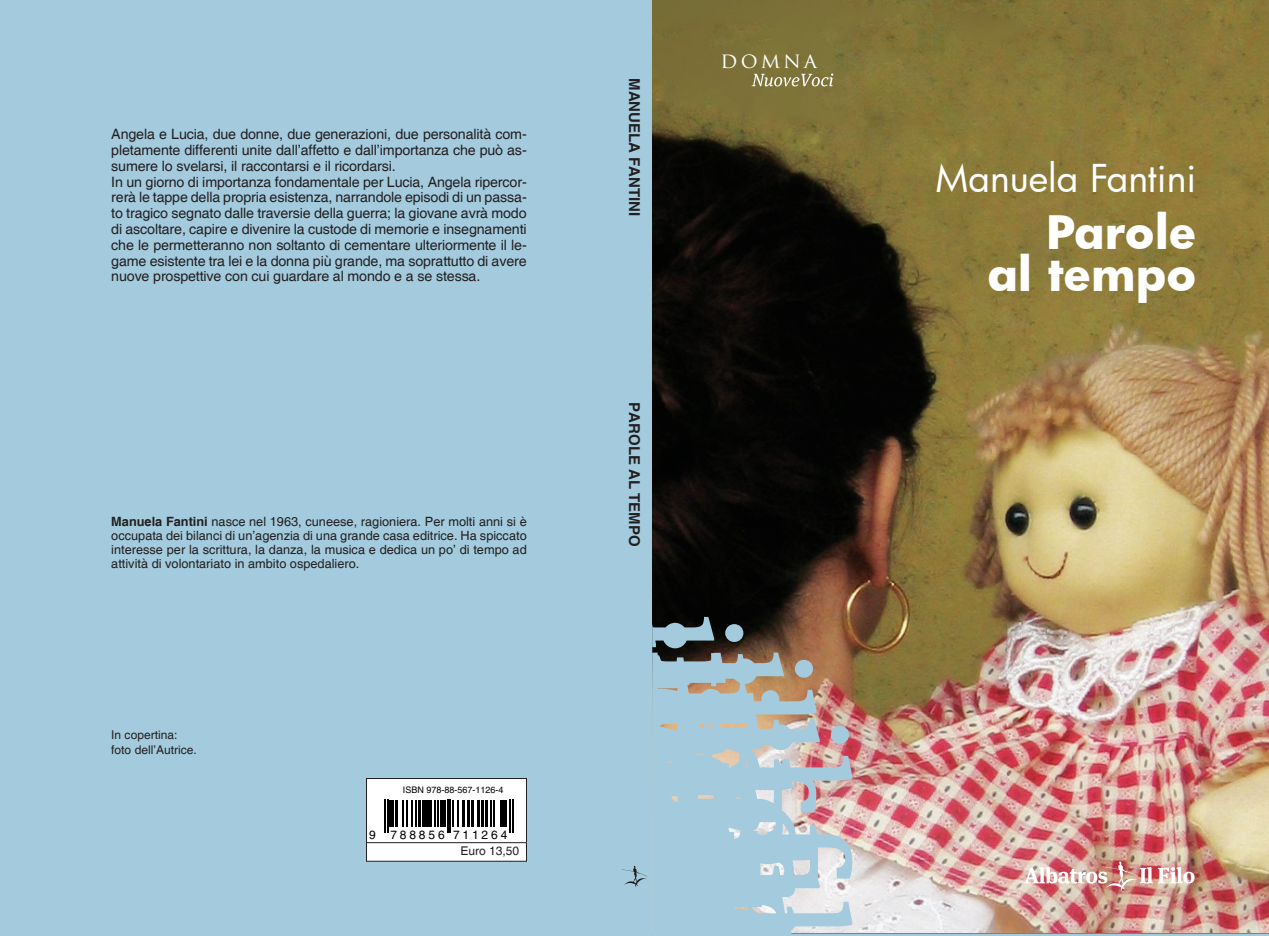
<style>
.page{position:relative;width:1269px;height:936px;background:#fff}
.page>*{position:absolute;margin:0;border:0;box-sizing:border-box;transform-origin:0 0}
.t1{font:700 45px "Futura";color:#fff}
.t2{font:37.5px "Futura";color:#fff}
.t3{font:21px "Trajan Pro";letter-spacing:.15em;color:#fff}
.t4{font:700 15px "Helvetica";color:#231f20}
.t5{font:14.25px/15.8px "Helvetica";letter-spacing:-.01em;color:#231f20;text-align:justify}
.t6{font:12.75px/14.2px "Helvetica";color:#231f20;text-align:justify}
.t7{font:12px "Helvetica";color:#231f20}
.t8{font:12px "Helvetica";letter-spacing:.24em;color:#000}
.t9{font:9px "Helvetica";color:#000}
.s1{font-weight:700}
</style>
<div class="page">
<div style="left:0;top:0;width:1268px;height:935px;background:#a3cbdd"></div>
<img style="left:652px;top:0;width:616px;height:932px">
<img style="left:1024px;top:861px;width:170px;height:31px">
<svg style="left:621px;top:866px;width:26px;height:21px"></svg>
<div style="left:366px;top:778px;width:160px;height:64px;background:#fff"></div>
<hr style="left:384px;top:799px;width:1px;height:34px;background:#000">
<hr style="left:387px;top:799px;width:1px;height:34px;background:#000">
<div style="left:389px;top:799px;width:5px;height:27px;background:#000"></div>
<hr style="left:395px;top:799px;width:3px;height:27px;background:#000">
<svg style="left:402px;top:800px;width:5px;height:26px"></svg>
<hr style="left:411px;top:799px;width:2px;height:27px;background:#000">
<hr style="left:415px;top:799px;width:2px;height:27px;background:#000">
<hr style="left:418px;top:799px;width:3px;height:27px;background:#000">
<hr style="left:422px;top:799px;width:4px;height:27px;background:#000">
<hr style="left:428px;top:799px;width:4px;height:27px;background:#000">
<hr style="left:434px;top:799px;width:2px;height:27px;background:#000">
<svg style="left:437px;top:800px;width:1px;height:26px"></svg>
<div style="left:440px;top:799px;width:5px;height:27px;background:#000"></div>
<hr style="left:447px;top:799px;width:1px;height:34px;background:#000">
<hr style="left:449px;top:799px;width:2px;height:34px;background:#000">
<svg style="left:452px;top:800px;width:7px;height:26px"></svg>
<hr style="left:462px;top:799px;width:2px;height:27px;background:#000">
<hr style="left:467px;top:799px;width:3px;height:27px;background:#000">
<hr style="left:471px;top:799px;width:3px;height:27px;background:#000">
<hr style="left:477px;top:799px;width:2px;height:27px;background:#000">
<hr style="left:481px;top:799px;width:2px;height:27px;background:#000">
<hr style="left:485px;top:799px;width:3px;height:27px;background:#000">
<hr style="left:490px;top:799px;width:2px;height:27px;background:#000">
<svg style="left:493px;top:800px;width:1px;height:26px"></svg>
<svg style="left:500px;top:800px;width:1px;height:26px"></svg>
<hr style="left:503px;top:799px;width:4px;height:27px;background:#000">
<hr style="left:509px;top:799px;width:2px;height:34px;background:#000">
<hr style="left:512px;top:799px;width:1px;height:34px;background:#000">
<div style="left:366px;top:778px;width:161px;height:65px;border:1px solid #231f20"></div>
<div style="left:366px;top:842px;width:160px;height:19px;background:#fff"></div>
<div style="left:366px;top:842px;width:161px;height:19px;border:1px solid #231f20"></div>
<svg style="left:751px;top:73px;width:82px;height:13px"></svg>
<img style="left:652px;top:617px;width:200px;height:317px">
<p class="t5" style="left:111px;top:127px;width:417px">Angela e Lucia, due donne, due generazioni, due personalità com&shy;pletamente differenti unite dall’affetto e dall’importanza che può as&shy;sumere lo svelarsi, il raccontarsi e il ricordarsi.</p>
<p class="t5" style="left:111px;top:174px;width:417px">In un giorno di importanza fondamentale per Lucia, Angela ripercor&shy;rerà le tappe della propria esistenza, narrandole episodi di un passa&shy;to tragico segnato dalle traversie della guerra; la giovane avrà modo di ascoltare, capire e divenire la custode di memorie e insegnamenti che le permetteranno non soltanto di cementare ulteriormente il le&shy;game esistente tra lei e la donna più grande, ma soprattutto di avere nuove prospettive con cui guardare al mondo e a se stessa.</p>
<p class="t6" style="left:111px;top:514px;width:417px"><span class="s1">Manuela Fantini</span> nasce nel 1963, cuneese, ragioniera. Per molti anni si è occupata dei bilanci di un’agenzia di una grande casa editrice. Ha spiccato interesse per la scrittura, la danza, la musica e dedica un po’ di tempo ad attività di volontariato in ambito ospedaliero.</p>
<p class="t7" style="left:111px;top:728px;width:68px">In copertina:</p>
<p class="t7" style="left:111px;top:742px;width:87px">foto dell’Autrice.</p>
<p class="t9" style="left:403px;top:784px;width:102px">ISBN 978-88-567-1126-4</p>
<p class="t8" style="left:369px;top:827px;width:140px">9 788856 711264</p>
<p class="t7" style="left:460px;top:844px;width:60px">Euro 13,50</p>
<p class="t4" style="left:643px;top:78px;width:140px;rotate:90deg">MANUELA FANTINI</p>
<p class="t4" style="left:643px;top:402px;width:146px;rotate:90deg">PAROLE AL TEMPO</p>
<p class="t3" style="left:720px;top:47px;width:98px">DOMNA</p>
<p class="t2" style="left:935px;top:152px;width:263px">Manuela Fantini</p>
<p class="t1" style="left:1046px;top:200px;width:152px">Parole</p>
<p class="t1" style="left:987px;top:242px;width:210px">al tempo</p>
</div>
